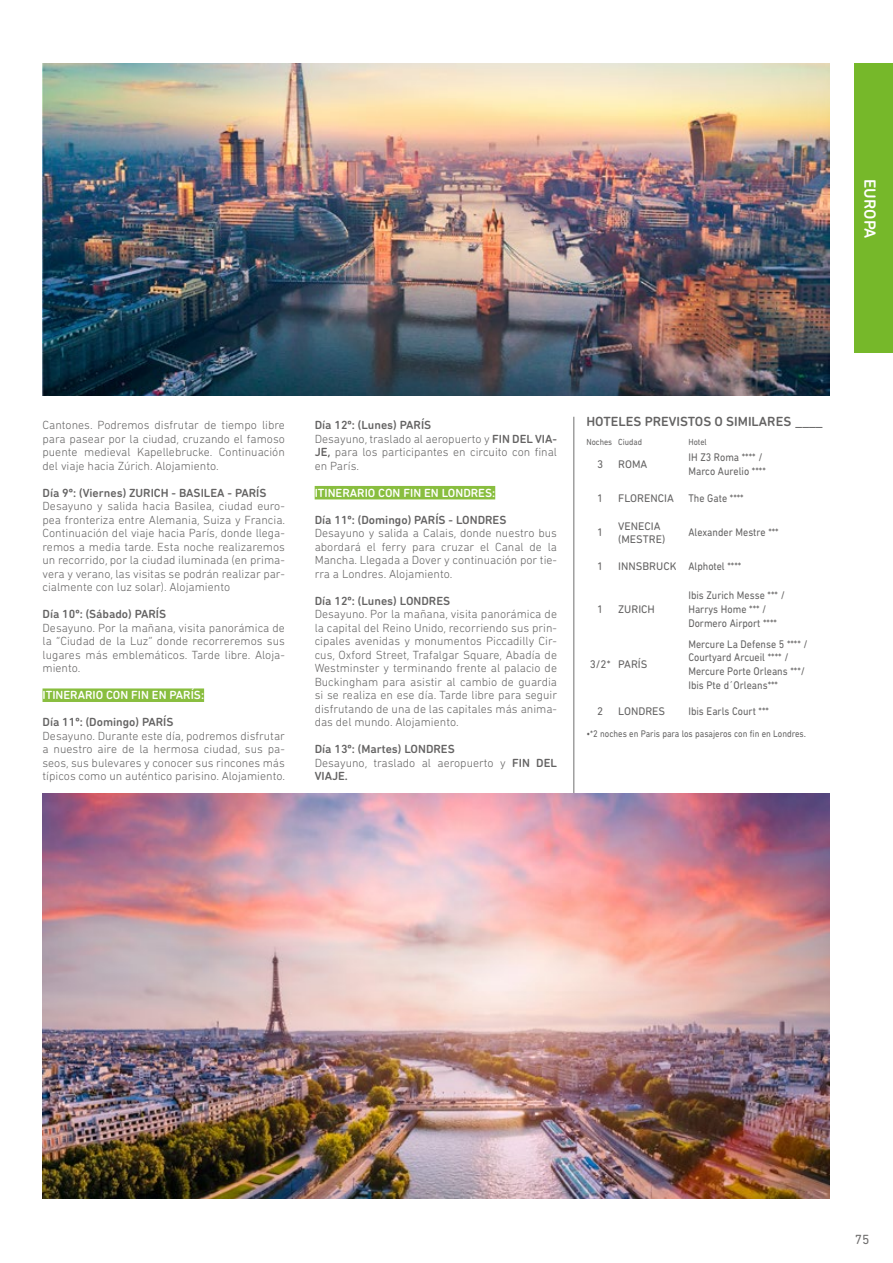
<style>
.page{position:relative;width:893px;height:1263px;background:#fff}
.page>*{position:absolute;margin:0;border:0;box-sizing:border-box;transform-origin:0 0}
.t1{font:500 16.5px "DIN Next Rounded LT Pro";color:#fff}
.t2{font:500 13.5px "DIN Next Rounded LT Pro";color:#646363}
.t3{font:13.5px "DIN Next Rounded LT Pro";color:#706f6f}
.t4{font:300 12px/13.5px "DIN Next Rounded LT Pro";color:#646363;text-align:justify}
.t5{font:500 12px/13.5px "DIN Next Rounded LT Pro";color:#646363}
.t6{font:500 12px "DIN Next Rounded LT Pro";color:#fff}
.t7{font:11.25px/13.6px "DIN Next Rounded LT Pro";color:#646363;scale:.9 1}
.t8{font:11.25px/12.9px "DIN Next Rounded LT Pro";color:#646363}
.t9{font:9.75px "DIN Next Rounded LT Pro";color:#646363;scale:.89 1}
.t10{font:9px "DIN Next Rounded LT Pro";color:#646363;scale:.9 1}
.s1{font-weight:500}
.s2{font-weight:300}
</style>
<div class="page">
<div style="left:854px;top:64px;width:39px;height:289px;background:#76b82a"></div>
<hr style="left:574px;top:417px;width:1px;height:377px;background:#706f6f">
<img style="left:43px;top:64px;width:786px;height:331px">
<img style="left:43px;top:794px;width:786px;height:405px">
<div style="left:43px;top:688px;width:161px;height:14px;background:#89be3f"></div>
<div style="left:315px;top:486px;width:180px;height:13px;background:#89be3f"></div>
<h1 class="t1" style="left:880px;top:179px;width:61px;rotate:90deg">EUROPA</h1>
<p class="t4" style="left:43px;top:418px;width:244px">Cantones. Podremos disfrutar de tiempo libre para pasear por la ciudad, cruzando el famoso puente medieval Kapellebrucke. Continuación del viaje hacia Zúrich. Alojamiento.</p>
<p class="t5" style="left:43px;top:486px;width:226px">Día 9º: (Viernes) ZURICH - BASILEA - PARÍS</p>
<p class="t4" style="left:43px;top:499px;width:244px">Desayuno y salida hacia Basilea, ciudad euro&shy;pea fronteriza entre Alemania, Suiza y Francia.<br>Continuación del viaje hacia París, donde llega&shy;remos a media tarde. Esta noche realizaremos un recorrido, por la ciudad iluminada (en prima&shy;vera y verano, las visitas se podrán realizar par&shy;cialmente con luz solar). Alojamiento</p>
<p class="t5" style="left:43px;top:607px;width:125px">Día 10º: (Sábado) PARÍS</p>
<p class="t4" style="left:43px;top:621px;width:244px">Desayuno. Por la mañana, visita panorámica de la “Ciudad de la Luz” donde recorreremos sus lugares más emblemáticos. Tarde libre. Aloja&shy;miento.</p>
<p class="t6" style="left:43px;top:688px;width:163px">ITINERARIO CON FIN EN PARÍS:</p>
<p class="t5" style="left:43px;top:715px;width:132px">Día 11º: (Domingo) PARÍS</p>
<p class="t4" style="left:43px;top:729px;width:244px">Desayuno. Durante este día, podremos disfrutar a nuestro aire de la hermosa ciudad, sus pa&shy;seos, sus bulevares y conocer sus rincones más típicos como un auténtico parisino. Alojamiento.</p>
<p class="t4" style="left:315px;top:418px;width:244px;text-align:left"><span class="s1">Día 12º: (Lunes) PARÍS<br></span>Desayuno, traslado al aeropuerto y <span class="s1">FIN DEL VIA-<br>JE,</span> para los participantes en circuito con final en París.</p>
<p class="t6" style="left:315px;top:486px;width:182px">ITINERARIO CON FIN EN LONDRES:</p>
<p class="t5" style="left:315px;top:513px;width:193px">Día 11º: (Domingo) PARÍS - LONDRES</p>
<p class="t4" style="left:315px;top:526px;width:244px">Desayuno y salida a Calais, donde nuestro bus abordará el ferry para cruzar el Canal de la Mancha. Llegada a Dover y continuación por tie&shy;rra a Londres. Alojamiento.</p>
<p class="t5" style="left:315px;top:594px;width:137px">Día 12º: (Lunes) LONDRES</p>
<p class="t4" style="left:315px;top:607px;width:244px">Desayuno. Por la mañana, visita panorámica de la capital del Reino Unido, recorriendo sus prin&shy;cipales avenidas y monumentos Piccadilly Cir&shy;cus, Oxford Street, Trafalgar Square, Abadía de Westminster y terminando frente al palacio de Buckingham para asistir al cambio de guardia si se realiza en ese día. Tarde libre para seguir disfrutando de una de las capitales más anima&shy;das del mundo. Alojamiento.</p>
<p class="t5" style="left:315px;top:742px;width:244px">Día 13º: (Martes) LONDRES<br><span class="s2">Desayuno, traslado al aeropuerto y</span> FIN DEL<br>VIAJE.</p>
<p class="t2" style="left:586px;top:413px;width:238px">HOTELES PREVISTOS O SIMILARES ____</p>
<p class="t10" style="left:586px;top:437px;width:63px">Noches Ciudad</p>
<p class="t10" style="left:688px;top:437px;width:22px">Hotel</p>
<p class="t8" style="left:597px;top:458px;width:8px">3</p>
<p class="t8" style="left:618px;top:458px;width:31px">ROMA</p>
<p class="t7" style="left:688px;top:451px;width:87px">IH Z3 Roma **** /<br>Marco Aurelio ****</p>
<p class="t8" style="left:597px;top:492px;width:8px">1</p>
<p class="t8" style="left:618px;top:492px;width:57px">FLORENCIA</p>
<p class="t7" style="left:688px;top:492px;width:63px">The Gate ****</p>
<p class="t8" style="left:597px;top:526px;width:8px">1</p>
<p class="t8" style="left:618px;top:519px;width:49px">VENECIA (MESTRE)</p>
<p class="t7" style="left:688px;top:526px;width:102px">Alexander Mestre ***</p>
<p class="t8" style="left:597px;top:560px;width:8px">1</p>
<p class="t8" style="left:618px;top:560px;width:125px">INNSBRUCK Alphotel ****</p>
<p class="t8" style="left:597px;top:602px;width:8px">1</p>
<p class="t8" style="left:618px;top:602px;width:38px">ZURICH</p>
<p class="t7" style="left:688px;top:588px;width:109px">Ibis Zurich Messe *** /<br>Harrys Home *** /<br>Dormero Airport ****</p>
<p class="t8" style="left:590px;top:658px;width:59px">3/2* PARÍS</p>
<p class="t7" style="left:688px;top:637px;width:134px">Mercure La Defense 5 **** /<br>Courtyard Arcueil **** /<br>Mercure Porte Orleans ***/<br>Ibis Pte d´Orleans***</p>
<p class="t8" style="left:597px;top:704px;width:8px">2</p>
<p class="t8" style="left:618px;top:704px;width:49px">LONDRES</p>
<p class="t7" style="left:688px;top:704px;width:91px">Ibis Earls Court ***</p>
<p class="t9" style="left:586px;top:728px;width:248px">•*2 noches en Paris para los pasajeros con fin en Londres.</p>
<p class="t3" style="left:855px;top:1231px;width:16px">75</p>
</div>
